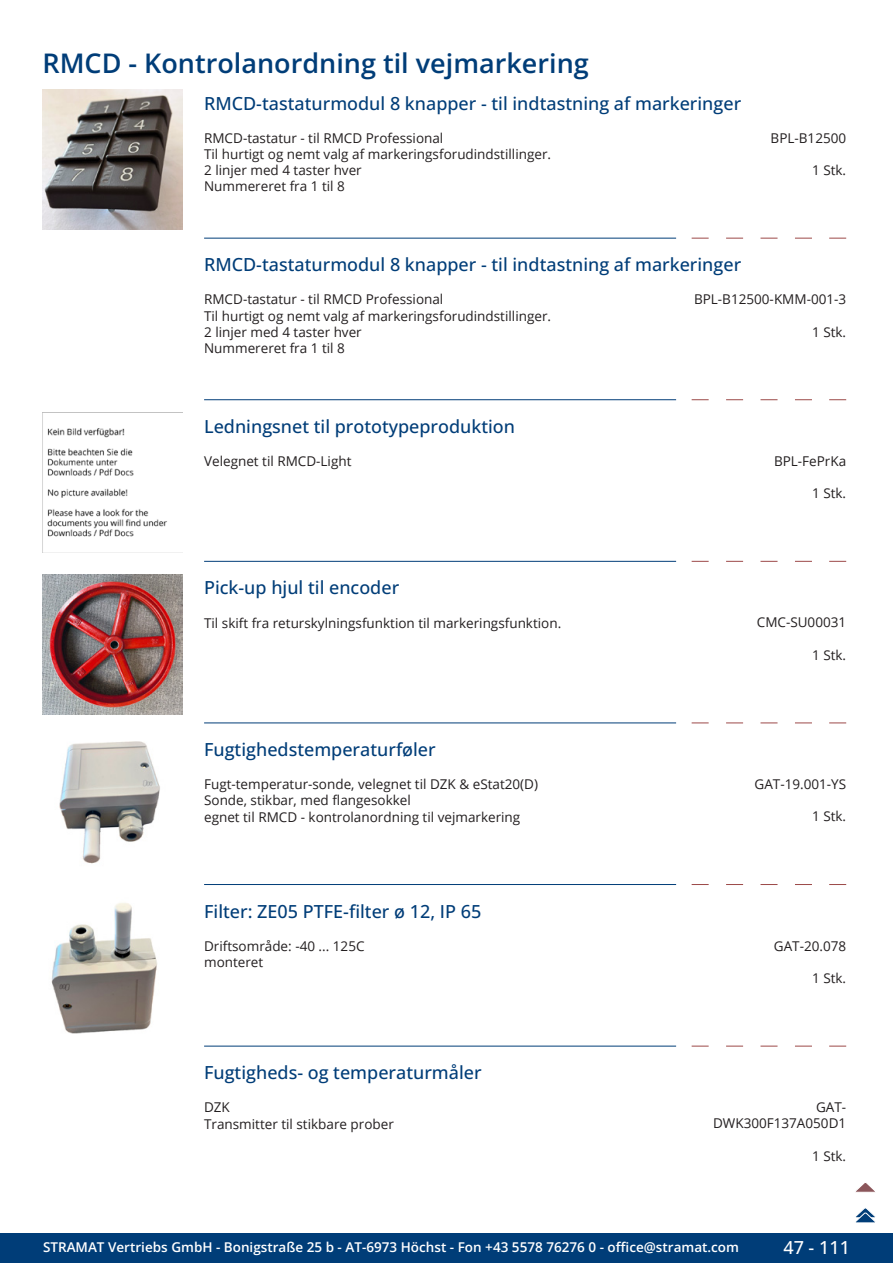
<style>
.page{position:relative;width:893px;height:1263px;background:#fff}
.page>*{position:absolute;margin:0;border:0;box-sizing:border-box;transform-origin:0 0}
.GruppeName{font:600 27px "Open Sans";color:#003d78}
.ArtikelName{font:500 18px "Open Sans";color:#003d78}
.t1{font:500 18px "Open Sans";color:#fff}
.Beschreibung{font:13.5px/16.2px "Open Sans";color:#231f20}
.ArtikelNummer{font:13.5px/16.2px "Open Sans";color:#231f20;text-align:right}
.t2{font:600 13.5px "Open Sans";color:#fff}
</style>
<div class="page">
<div style="left:0;top:1233px;width:893px;height:30px;background:#003d78"></div>
<img style="left:43px;top:89px;width:140px;height:141px">
<svg style="left:692px;top:238px;width:17px;height:1px"></svg>
<svg style="left:726px;top:238px;width:17px;height:1px"></svg>
<svg style="left:760px;top:238px;width:17px;height:1px"></svg>
<svg style="left:795px;top:238px;width:17px;height:1px"></svg>
<svg style="left:829px;top:238px;width:17px;height:1px"></svg>
<hr style="left:204px;top:238px;width:472px;height:1px;background:#003d78">
<img style="left:43px;top:412px;width:140px;height:141px">
<svg style="left:692px;top:399px;width:17px;height:1px"></svg>
<svg style="left:726px;top:399px;width:17px;height:1px"></svg>
<svg style="left:760px;top:399px;width:17px;height:1px"></svg>
<svg style="left:795px;top:399px;width:17px;height:1px"></svg>
<svg style="left:829px;top:399px;width:17px;height:1px"></svg>
<hr style="left:204px;top:399px;width:472px;height:1px;background:#003d78">
<img style="left:43px;top:574px;width:140px;height:140px">
<svg style="left:692px;top:561px;width:17px;height:1px"></svg>
<svg style="left:726px;top:561px;width:17px;height:1px"></svg>
<svg style="left:760px;top:561px;width:17px;height:1px"></svg>
<svg style="left:795px;top:561px;width:17px;height:1px"></svg>
<svg style="left:829px;top:561px;width:17px;height:1px"></svg>
<hr style="left:204px;top:561px;width:472px;height:1px;background:#003d78">
<img style="left:59px;top:741px;width:101px;height:123px">
<svg style="left:692px;top:723px;width:17px;height:1px"></svg>
<svg style="left:726px;top:723px;width:17px;height:1px"></svg>
<svg style="left:760px;top:723px;width:17px;height:1px"></svg>
<svg style="left:795px;top:723px;width:17px;height:1px"></svg>
<svg style="left:829px;top:723px;width:17px;height:1px"></svg>
<hr style="left:204px;top:723px;width:472px;height:1px;background:#003d78">
<img style="left:51px;top:903px;width:106px;height:131px">
<svg style="left:692px;top:884px;width:17px;height:1px"></svg>
<svg style="left:726px;top:884px;width:17px;height:1px"></svg>
<svg style="left:760px;top:884px;width:17px;height:1px"></svg>
<svg style="left:795px;top:884px;width:17px;height:1px"></svg>
<svg style="left:829px;top:884px;width:17px;height:1px"></svg>
<hr style="left:204px;top:884px;width:472px;height:1px;background:#003d78">
<svg style="left:692px;top:1046px;width:17px;height:1px"></svg>
<svg style="left:726px;top:1046px;width:17px;height:1px"></svg>
<svg style="left:760px;top:1046px;width:17px;height:1px"></svg>
<svg style="left:795px;top:1046px;width:17px;height:1px"></svg>
<svg style="left:829px;top:1046px;width:17px;height:1px"></svg>
<hr style="left:204px;top:1046px;width:472px;height:1px;background:#003d78">
<svg style="left:856px;top:1183px;width:19px;height:9px"></svg>
<svg style="left:855px;top:1208px;width:21px;height:15px"></svg>
<p class="GruppeName" style="left:43px;top:44px;width:548px">RMCD - Kontrolanordning til vejmarkering</p>
<p class="ArtikelName" style="left:204px;top:91px;width:539px">RMCD-tastaturmodul 8 knapper - til indtastning af markeringer</p>
<p class="Beschreibung" style="left:204px;top:129px;width:348px">RMCD-tastatur - til RMCD Professional<br>Til hurtigt og nemt valg af markeringsforudindstillinger.<br>2 linjer med 4 taster hver<br>Nummereret fra 1 til 8</p>
<p class="ArtikelNummer" style="left:771px;top:129px;width:77px">BPL-B12500</p>
<p class="ArtikelNummer" style="left:812px;top:162px;width:36px">1 Stk.</p>
<p class="ArtikelName" style="left:204px;top:252px;width:539px">RMCD-tastaturmodul 8 knapper - til indtastning af markeringer</p>
<p class="Beschreibung" style="left:204px;top:291px;width:348px">RMCD-tastatur - til RMCD Professional<br>Til hurtigt og nemt valg af markeringsforudindstillinger.<br>2 linjer med 4 taster hver<br>Nummereret fra 1 til 8</p>
<p class="ArtikelNummer" style="left:694px;top:291px;width:154px">BPL-B12500-KMM-001-3</p>
<p class="ArtikelNummer" style="left:812px;top:323px;width:36px">1 Stk.</p>
<p class="ArtikelName" style="left:204px;top:414px;width:312px">Ledningsnet til prototypeproduktion</p>
<p class="Beschreibung" style="left:204px;top:453px;width:149px">Velegnet til RMCD-Light</p>
<p class="ArtikelNummer" style="left:774px;top:452px;width:74px">BPL-FePrKa</p>
<p class="ArtikelNummer" style="left:812px;top:485px;width:36px">1 Stk.</p>
<p class="ArtikelName" style="left:204px;top:575px;width:197px">Pick-up hjul til encoder</p>
<p class="Beschreibung" style="left:204px;top:614px;width:359px">Til skift fra returskylningsfunktion til markeringsfunktion.</p>
<p class="ArtikelNummer" style="left:757px;top:614px;width:91px">CMC-SU00031</p>
<p class="ArtikelNummer" style="left:812px;top:646px;width:36px">1 Stk.</p>
<p class="ArtikelName" style="left:204px;top:737px;width:233px">Fugtighedstemperaturføler</p>
<p class="Beschreibung" style="left:204px;top:776px;width:335px">Fugt-temperatur-sonde, velegnet til DZK &amp; eStat20(D)<br>Sonde, stikbar, med flangesokkel<br>egnet til RMCD - kontrolanordning til vejmarkering</p>
<p class="ArtikelNummer" style="left:754px;top:776px;width:93px">GAT-19.001-YS</p>
<p class="ArtikelNummer" style="left:812px;top:808px;width:36px">1 Stk.</p>
<p class="ArtikelName" style="left:204px;top:899px;width:279px">Filter: ZE05 PTFE-filter ø 12, IP 65</p>
<p class="Beschreibung" style="left:204px;top:937px;width:162px">Driftsområde: -40 ... 125C monteret</p>
<p class="ArtikelNummer" style="left:774px;top:937px;width:74px">GAT-20.078</p>
<p class="ArtikelNummer" style="left:812px;top:970px;width:36px">1 Stk.</p>
<p class="ArtikelName" style="left:204px;top:1060px;width:279px">Fugtigheds- og temperaturmåler</p>
<p class="Beschreibung" style="left:204px;top:1099px;width:191px">DZK<br>Transmitter til stikbare prober</p>
<p class="ArtikelNummer" style="left:713px;top:1099px;width:135px">GAT-<br>DWK300F137A050D1</p>
<p class="ArtikelNummer" style="left:812px;top:1147px;width:36px">1 Stk.</p>
<p class="t2" style="left:43px;top:1238px;width:698px">STRAMAT Vertriebs GmbH - Bonigstraße 25 b - AT-6973 Höchst - Fon +43 5578 76276 0 - office@stramat.com</p>
<h2 class="t1" style="left:783px;top:1234px;width:68px">47 - 111</h2>
</div>
